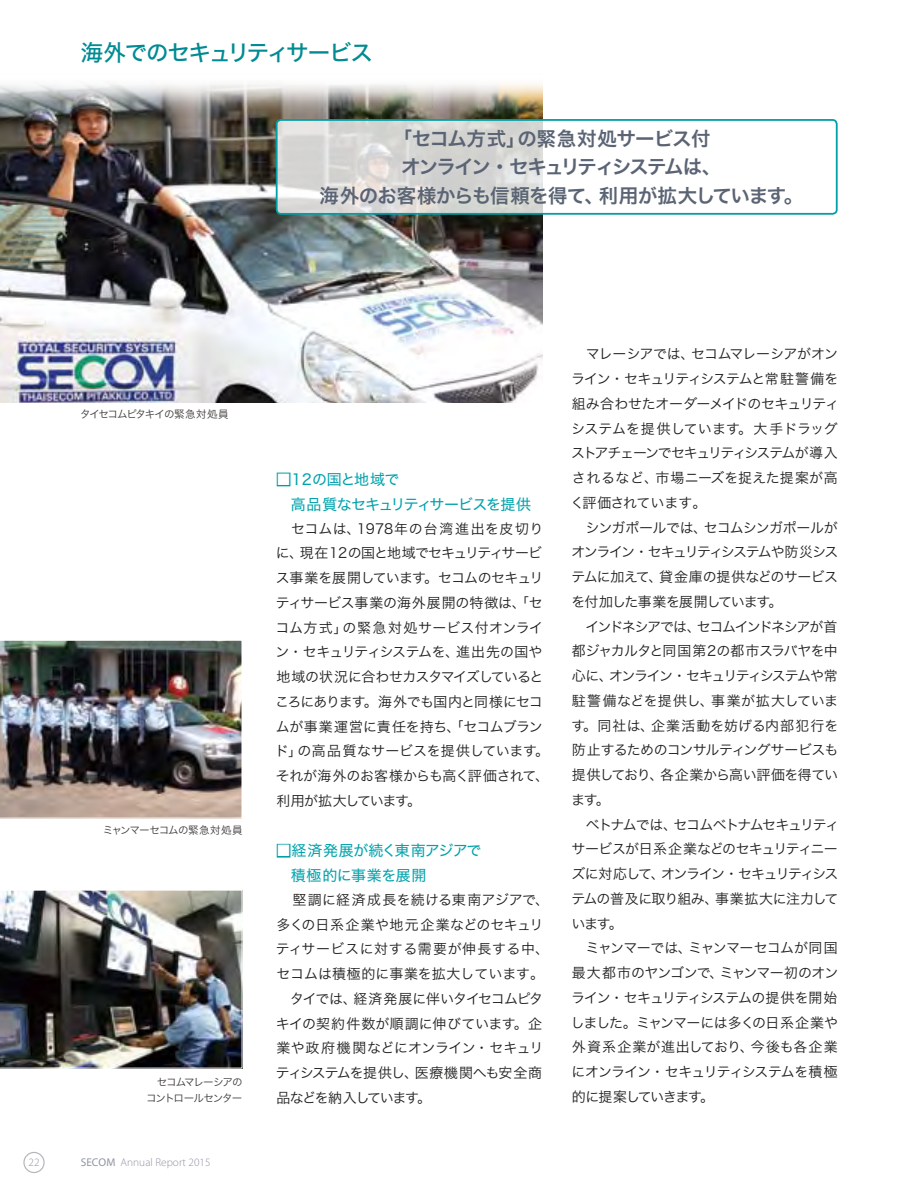
<style>
.page{position:relative;width:918px;height:1188px;background:#fff}
.page>*{position:absolute;margin:0;border:0;box-sizing:border-box;transform-origin:0 0}
.t1{font:22.5px "Hira Kaku Std W5";letter-spacing:-.055em;color:#008b93}
.t2{font:19.5px "Hira Kaku Pro W6";letter-spacing:-.05em;color:#5b6474}
.t3{font:19.5px "Hira Kaku Pro W6";letter-spacing:-.105em;color:#5b6474}
.t4{font:15px/24.8px "Hira Kaku Std W4";letter-spacing:-.04em;color:#00a2ac}
.t5{font:13.95px/24.8px "Hira Kaku Pro W3";letter-spacing:-.035em;color:#1f1e1d}
.t6{font:13.95px/24.8px "Hira Kaku Pro W3";color:#1f1e1d}
.t7{font:300 11.25px "Myriad Pro";letter-spacing:.005em;color:#8d94a2}
.t8{font:10.5px/15.8px "Hira Kaku Pro W3";letter-spacing:-.085em;color:#3e3a39;text-align:right}
.s1{font-weight:400}
.s2{font-family:"Hira Kaku Pro W3";color:#fff}
</style>
<div class="page">
<div style="left:23px;top:1152px;width:22px;height:21px;border:1px solid #b5b6b6;border-radius:50%"></div>
<img style="left:0;top:84px;width:542px;height:318px">
<img style="left:0;top:640px;width:242px;height:179px">
<img style="left:0;top:890px;width:242px;height:178px">
<div style="left:277px;top:473px;width:13px;height:13px;border:2px solid #009fa8"></div>
<div style="left:277px;top:844px;width:13px;height:14px;border:2px solid #009fa8"></div>
<svg style="left:276px;top:120px;width:560px;height:94px"></svg>
<div style="left:276px;top:119px;width:562px;height:96px;border:2px solid #009fa8;border-radius:4px"></div>
<p class="t1" style="left:81px;top:35px;width:294px">海外でのセキュリティサービス</p>
<p class="t2" style="left:393px;top:121px;width:319px">「セコム方式」の緊急対処サービス付</p>
<p class="t3" style="left:401px;top:149px;width:322px">オンライン・セキュリティシステムは、</p>
<p class="t2" style="left:320px;top:178px;width:485px">海外のお客様からも信頼を得て、利用が拡大しています。</p>
<p class="t8" style="left:80px;top:405px;width:150px">タイセコムピタキイの緊急対処員</p>
<p class="t8" style="left:103px;top:822px;width:141px">ミャンマーセコムの緊急対処員</p>
<p class="t8" style="left:146px;top:1073px;width:98px">セコムマレーシアのコントロールセンター</p>
<p class="t7" style="left:29px;top:1156px;width:12px">22</p>
<p class="t7" style="left:81px;top:1156px;width:131px"><span class="s1">SECOM</span> Annual Report 2015</p>
<p class="t4" style="left:291px;top:467px;width:242px;text-indent:-15px"><span class="s2">■</span>12の国と地域で<br>高品質なセキュリティサービスを提供</p>
<p class="t5" style="left:275px;top:515px;width:276px">　セコムは、1978年の台湾進出を皮切りに、現在12の国と地域でセキュリティサービス事業を展開しています。セコムのセキュリティサービス事業の海外展開の特徴は、「セコム方式」の緊急対処サービス付オンライン・セキュリティシステムを、進出先の国や地域の状況に合わせカスタマイズしているところにあります。海外でも国内と同様にセコムが事業運営に責任を持ち、「セコムブランド」の高品質なサービスを提供しています。それが海外のお客様からも高く評価されて、利用が拡大しています。</p>
<p class="t4" style="left:291px;top:838px;width:192px;text-indent:-15px"><span class="s2">■</span>経済発展が続く東南アジアで積極的に事業を展開</p>
<p class="t6" style="left:276px;top:886px;width:275px">　堅調に経済成長を続ける東南アジアで、多くの日系企業や地元企業などのセキュリティサービスに対する需要が伸長する中、セコムは積極的に事業を拡大しています。　タイでは、経済発展に伴いタイセコムピタキイの契約件数が順調に伸びています。企業や政府機関などにオンライン・セキュリティシステムを提供し、医療機関へも安全商品などを納入しています。</p>
<p class="t5" style="left:570px;top:341px;width:270px">　マレーシアでは、セコムマレーシアがオンライン・セキュリティシステムと常駐警備を組み合わせたオーダーメイドのセキュリティシステムを提供しています。大手ドラッグストアチェーンでセキュリティシステムが導入されるなど、市場ニーズを捉えた提案が高く評価されています。<br>　シンガポールでは、セコムシンガポールがオンライン・セキュリティシステムや防災システムに加えて、貸金庫の提供などのサービスを付加した事業を展開しています。<br>　インドネシアでは、セコムインドネシアが首都ジャカルタと同国第2の都市スラバヤを中心に、オンライン・セキュリティシステムや常駐警備などを提供し、事業が拡大しています。同社は、企業活動を妨げる内部犯行を防止するためのコンサルティングサービスも提供しており、各企業から高い評価を得ています。<br>　ベトナムでは、セコムベトナムセキュリティサービスが日系企業などのセキュリティニーズに対応して、オンライン・セキュリティシステムの普及に取り組み、事業拡大に注力しています。<br>　ミャンマーでは、ミャンマーセコムが同国最大都市のヤンゴンで、ミャンマー初のオンライン・セキュリティシステムの提供を開始しました。ミャンマーには多くの日系企業や外資系企業が進出しており、今後も各企業にオンライン・セキュリティシステムを積極的に提案していきます。</p>
</div>
